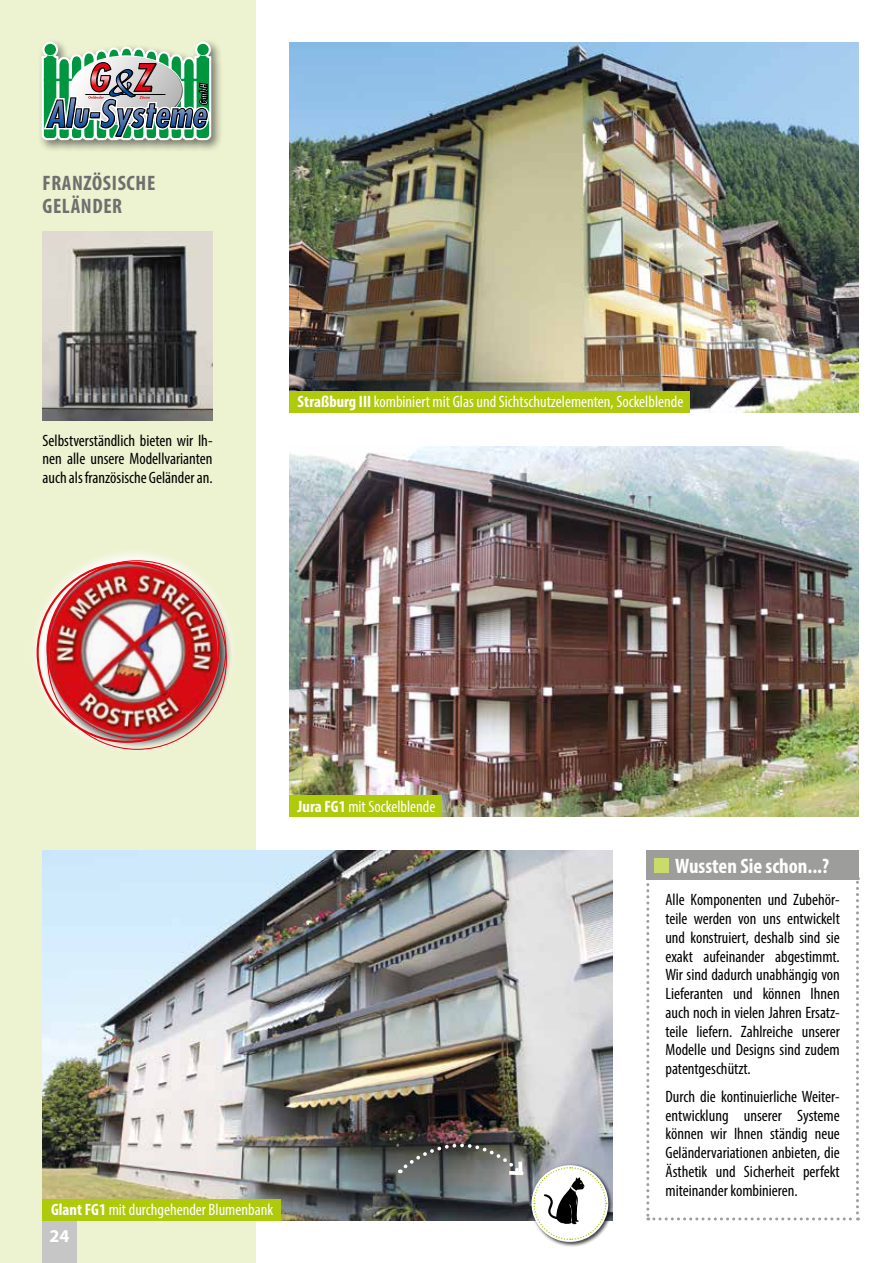
<style>
.page{position:relative;width:893px;height:1263px;background:#fff}
.page>*{position:absolute;margin:0;border:0;box-sizing:border-box;transform-origin:0 0}
.t1{font:700 condensed 21px/22.5px "Myriad Pro";letter-spacing:.03em;color:#706f6f}
.t2{font:700 condensed 21px "Myriad Pro";color:#fff}
.t3{font:700 18px "Myriad Pro";color:#fff}
.t4{font:condensed 16.5px/18.8px "Myriad Pro";color:#000;text-align:justify}
.t5{font:condensed 16.5px "Myriad Pro";color:#fff}
.s1{font-weight:700}
</style>
<div class="page">
<div style="left:0;top:0;width:255px;height:1263px;background:#edf2d0"></div>
<div style="left:38px;top:38px;width:186px;height:115px;background:#000;opacity:.5"></div>
<svg style="left:39px;top:38px;width:174px;height:115px"></svg>
<img style="left:43px;top:850px;width:569px;height:370px">
<div style="left:530px;top:1163px;width:84px;height:84px;background:#000;opacity:.75"></div>
<svg style="left:533px;top:1166px;width:74px;height:75px"></svg>
<img style="left:400px;top:1124px;width:125px;height:53px">
<img style="left:289px;top:43px;width:570px;height:369px">
<img style="left:289px;top:446px;width:570px;height:370px">
<svg style="left:646px;top:880px;width:213px;height:340px"></svg>
<div style="left:646px;top:850px;width:213px;height:30px;background:#9d9d9c"></div>
<div style="left:43px;top:1220px;width:34px;height:43px;background:#c6c6c6"></div>
<div style="left:654px;top:858px;width:15px;height:14px;background:#cada6b"></div>
<img style="left:43px;top:232px;width:170px;height:189px">
<div style="left:289px;top:391px;width:401px;height:21px;background:#afca0b"></div>
<div style="left:289px;top:795px;width:153px;height:21px;background:#afca0b"></div>
<div style="left:43px;top:1199px;width:238px;height:21px;background:#afca0b"></div>
<svg style="left:34px;top:552px;width:137px;height:138px"></svg>
<div style="left:43px;top:560px;width:189px;height:190px;background:#000;opacity:.75"></div>
<img style="left:46px;top:564px;width:174px;height:173px">
<p class="t1" style="left:43px;top:171px;width:114px">FRANZÖSISCHE<br>GELÄNDER</p>
<p class="t4" style="left:43px;top:430px;width:172px">Selbstverständlich bieten wir Ih&shy;nen alle unsere Modellvarianten auch als französische Geländer an.</p>
<p class="t5" style="left:298px;top:392px;width:387px"><span class="s1">Straßburg III</span> kombiniert mit Glas und Sichtschutzelementen, Sockelblende</p>
<p class="t5" style="left:298px;top:796px;width:139px"><span class="s1">Jura FG1</span> mit Sockelblende</p>
<p class="t5" style="left:51px;top:1200px;width:224px"><span class="s1">Glant FG1</span> mit durchgehender Blumenbank</p>
<p class="t3" style="left:50px;top:1225px;width:21px">24</p>
<p class="t2" style="left:675px;top:852px;width:156px">Wussten Sie schon...?</p>
<p class="t4" style="left:665px;top:890px;width:176px">Alle Komponenten und Zubehör&shy;teile werden von uns entwickelt und konstruiert, deshalb sind sie exakt aufeinander abgestimmt.<br>Wir sind dadurch unabhängig von Lieferanten und können Ihnen auch noch in vielen Jahren Ersatz&shy;teile liefern. Zahlreiche unserer Modelle und Designs sind zudem patentgeschützt.</p>
<p class="t4" style="left:665px;top:1087px;width:176px">Durch die kontinuierliche Weiter&shy;entwicklung unserer Systeme können wir Ihnen ständig neue Geländervariationen anbieten, die Ästhetik und Sicherheit perfekt miteinander kombinieren.</p>
</div>
